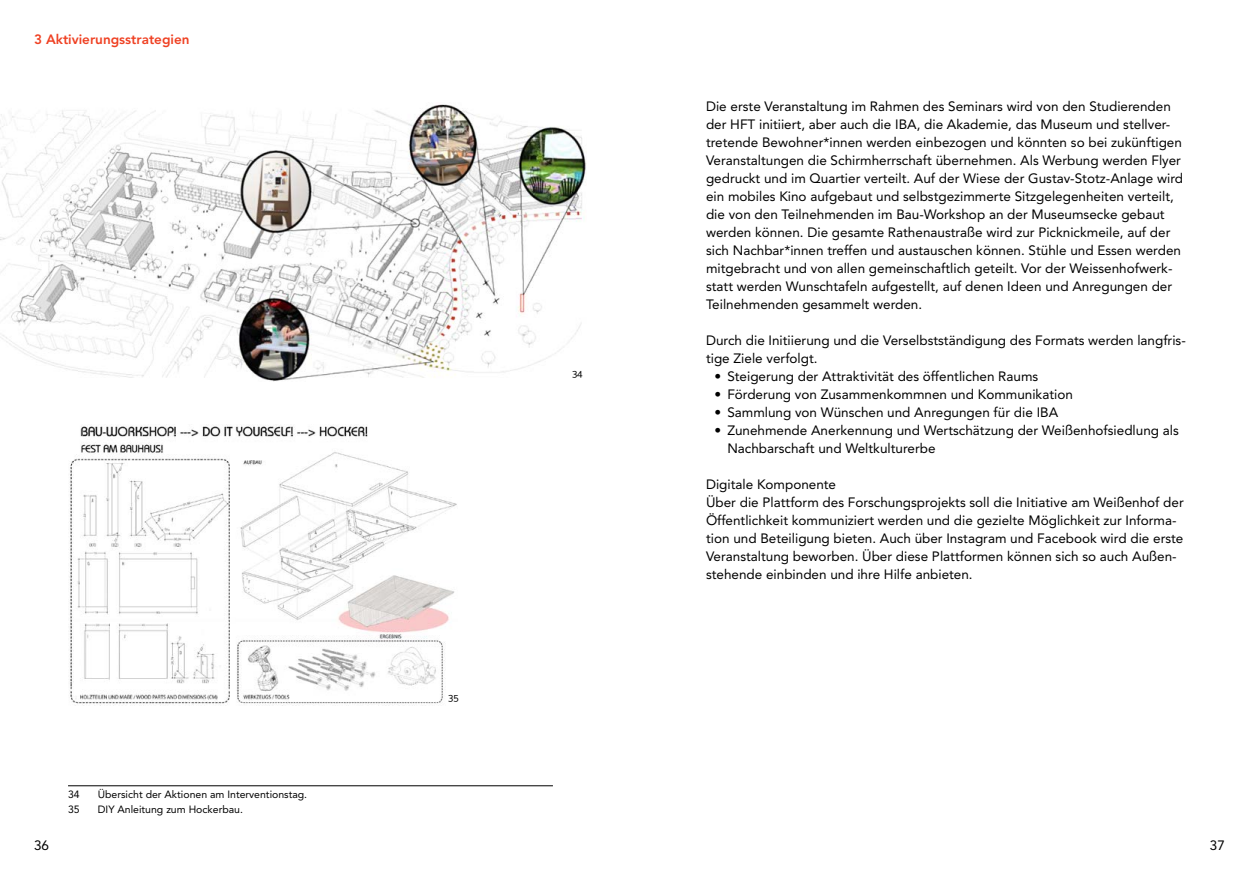
<style>
.page{position:relative;width:1259px;height:893px;background:#fff}
.page>*{position:absolute;margin:0;border:0;box-sizing:border-box;transform-origin:0 0}
.t1{font:13.5px/18px "Avenir LT Std";color:#000}
.t2{font:800 13.5px "Avenir LT Std";color:#ef4123}
.t3{font:10.5px "Avenir LT Std";color:#000}
.t4{font:10.5px "Catamaran";color:#000}
</style>
<div class="page">
<img style="left:0;top:104px;width:587px;height:277px">
<img style="left:69px;top:425px;width:388px;height:279px">
<hr style="left:68px;top:785px;width:485px;height:1px;background:#000">
<p class="t2" style="left:34px;top:34px;width:157px">3 Aktivierungsstrategien</p>
<p class="t3" style="left:68px;top:789px;width:13px">34</p>
<p class="t3" style="left:98px;top:789px;width:211px">Übersicht der Aktionen am Interventionstag.</p>
<p class="t3" style="left:68px;top:804px;width:13px">35</p>
<p class="t3" style="left:98px;top:804px;width:147px">DIY Anleitung zum Hockerbau.</p>
<p class="t4" style="left:572px;top:369px;width:12px">34</p>
<p class="t4" style="left:449px;top:693px;width:12px">35</p>
<p class="t1" style="left:706px;top:98px;width:478px">Die erste Veranstaltung im Rahmen des Seminars wird von den Studierenden der HFT initiiert, aber auch die IBA, die Akademie, das Museum und stellver&shy;tretende Bewohner*innen werden einbezogen und könnten so bei zukünftigen Veranstaltungen die Schirmherrschaft übernehmen. Als Werbung werden Flyer gedruckt und im Quartier verteilt. Auf der Wiese der Gustav-Stotz-Anlage wird ein mobiles Kino aufgebaut und selbstgezimmerte Sitzgelegenheiten verteilt, die von den Teilnehmenden im Bau-Workshop an der Museumsecke gebaut werden können. Die gesamte Rathenaustraße wird zur Picknickmeile, auf der sich Nachbar*innen treffen und austauschen können. Stühle und Essen werden mitgebracht und von allen gemeinschaftlich geteilt. Vor der Weissenhofwerk&shy;statt werden Wunschtafeln aufgestellt, auf denen Ideen und Anregungen der Teilnehmenden gesammelt werden.</p>
<p class="t1" style="left:706px;top:332px;width:481px">Durch die Initiierung und die Verselbstständigung des Formats werden langfris&shy;tige Ziele verfolgt.</p>
<p class="t1" style="left:714px;top:368px;width:325px">• Steigerung der Attraktivität des öffentlichen Raums</p>
<p class="t1" style="left:714px;top:386px;width:360px">• Förderung von Zusammenkommnen und Kommunikation</p>
<p class="t1" style="left:714px;top:404px;width:345px">• Sammlung von Wünschen und Anregungen für die IBA</p>
<p class="t1" style="left:727px;top:422px;width:453px;text-indent:-13px">• Zunehmende Anerkennung und Wertschätzung der Weißenhofsiedlung als<br>Nachbarschaft und Weltkulturerbe</p>
<p class="t1" style="left:706px;top:476px;width:479px">Digitale Komponente<br>Über die Plattform des Forschungsprojekts soll die Initiative am Weißenhof der Öffentlichkeit kommuniziert werden und die gezielte Möglichkeit zur Informa&shy;tion und Beteiligung bieten. Auch über Instagram und Facebook wird die erste Veranstaltung beworben. Über diese Plattformen können sich so auch Außen&shy;stehende einbinden und ihre Hilfe anbieten.</p>
<p class="t1" style="left:34px;top:837px;width:17px">36</p>
<p class="t1" style="left:1210px;top:837px;width:17px">37</p>
</div>
